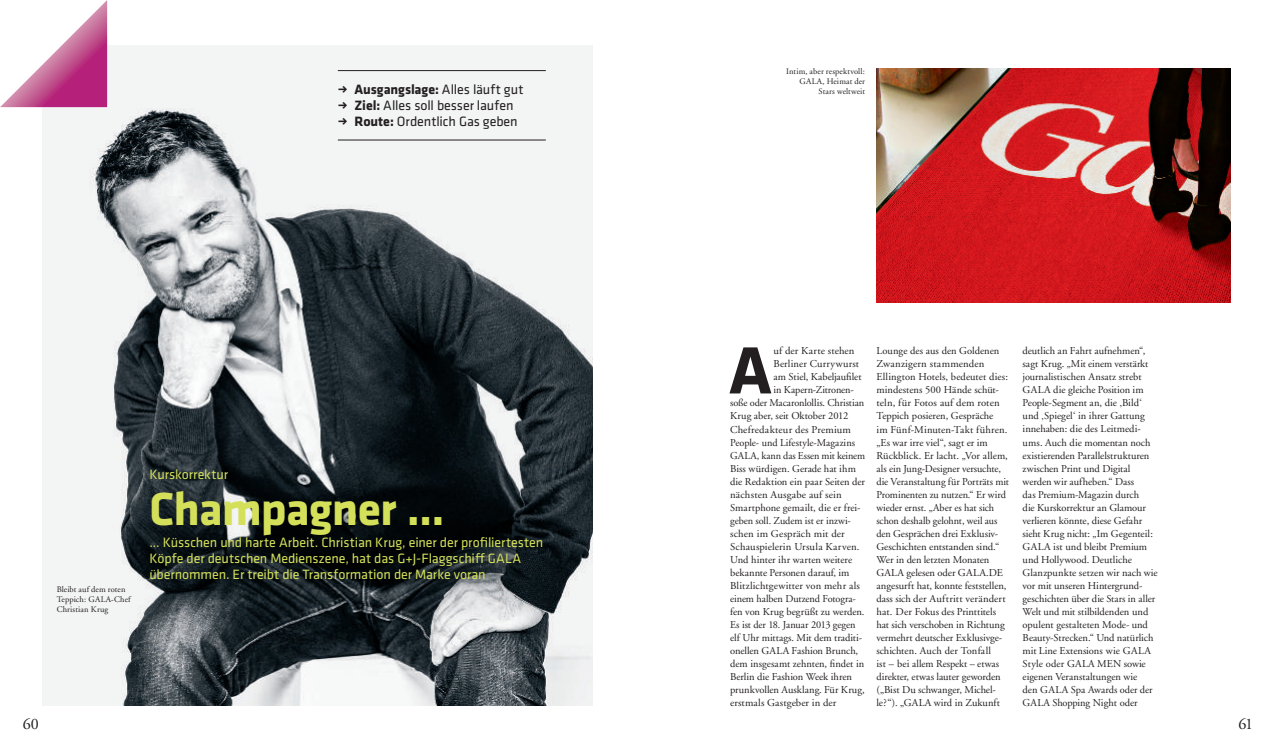
<style>
.page{position:relative;width:1276px;height:752px;background:#fff}
.page>*{position:absolute;margin:0;border:0;box-sizing:border-box;transform-origin:0 0}
.t1{font:700 69.1px "Klavika";color:#231f20}
.t2{font:700 48px "Klavika";letter-spacing:-.015em;color:#d4e05a}
.t3{font:16px "Adobe Garamond";color:#231f20}
.t4{font:14px/16px "Klavika";letter-spacing:-.01em;color:#d4e05a}
.t5{font:14px "Klavika";letter-spacing:-.005em;color:#231f20}
.t6{font:700 14px "Klavika";letter-spacing:-.005em;color:#231f20}
.t7{font:10.5px/13px "Adobe Garamond";color:#231f20}
.t8{font:10.5px "Adobe Garamond";letter-spacing:.02em;color:#231f20}
.t9{font:8.5px/9.8px "Adobe Garamond";letter-spacing:.015em;color:#231f20}
.s1{font-weight:400}
.s2{font-weight:700}
</style>
<div class="page">
<img style="left:43px;top:45px;width:549px;height:660px">
<hr style="left:338px;top:70px;width:208px;height:1px;background:#231f20">
<hr style="left:338px;top:140px;width:208px;height:1px;background:#231f20">
<svg style="left:0;top:0;width:107px;height:107px"></svg>
<img style="left:876px;top:68px;width:354px;height:234px">
<p class="t6" style="left:338px;top:81px;width:187px">• Ausgangslage: <span class="s1">Alles läuft gut</span></p>
<p class="t5" style="left:338px;top:97px;width:177px"><span class="s2">• Ziel:</span> Alles soll besser laufen</p>
<p class="t5" style="left:338px;top:113px;width:181px"><span class="s2">• Route:</span> Ordentlich Gas geben</p>
<p class="t9" style="left:57px;top:584px;width:75px">Bleibt auf dem roten<br>Teppich: GALA-Chef<br>Christian Krug</p>
<p class="t4" style="left:149px;top:466px;width:80px">Kurskorrektur</p>
<p class="t2" style="left:149px;top:482px;width:297px">Champagner ...</p>
<p class="t4" style="left:149px;top:534px;width:395px">... Küsschen und harte Arbeit. Christian Krug, einer der profiliertesten<br>Köpfe der deutschen Medienszene, hat das G+J-Flaggschiff GALA übernommen. Er treibt die Transformation der Marke voran</p>
<p class="t3" style="left:23px;top:715px;width:18px">60</p>
<p class="t9" style="left:786px;top:67px;width:80px;text-align:right">Intim, aber respektvoll:<br>GALA, Heimat der<br>Stars weltweit</p>
<p class="t1" style="left:729px;top:332px;width:45px">A</p>
<p class="t7" style="left:773px;top:344px;width:82px">uf der Karte stehen</p>
<p class="t8" style="left:773px;top:358px;width:87px">Berliner Currywurst</p>
<p class="t7" style="left:773px;top:370px;width:90px">am Stiel, Kabeljaufilet</p>
<p class="t7" style="left:773px;top:383px;width:81px">in Kapern-Zitronen-</p>
<p class="t7" style="left:730px;top:396px;width:136px">soße oder Macaronlollis. Christian</p>
<p class="t7" style="left:730px;top:409px;width:120px">Krug aber, seit Oktober 2012</p>
<p class="t8" style="left:730px;top:423px;width:122px">Chefredakteur des Premium</p>
<p class="t7" style="left:730px;top:435px;width:126px">People- und Lifestyle-Magazins</p>
<p class="t7" style="left:730px;top:448px;width:136px">GALA, kann das Essen mit keinem</p>
<p class="t7" style="left:730px;top:461px;width:127px">Biss würdigen. Gerade hat ihm</p>
<p class="t7" style="left:730px;top:474px;width:136px">die Redaktion ein paar Seiten der</p>
<p class="t7" style="left:730px;top:487px;width:113px">nächsten Ausgabe auf sein</p>
<p class="t7" style="left:730px;top:500px;width:132px">Smartphone gemailt, die er frei-</p>
<p class="t7" style="left:730px;top:513px;width:122px">geben soll. Zudem ist er inzwi-</p>
<p class="t7" style="left:730px;top:526px;width:116px">schen im Gespräch mit der</p>
<p class="t8" style="left:730px;top:540px;width:131px">Schauspielerin Ursula Karven.</p>
<p class="t7" style="left:730px;top:552px;width:124px">Und hinter ihr warten weitere</p>
<p class="t7" style="left:730px;top:565px;width:121px">bekannte Personen darauf, im</p>
<p class="t8" style="left:730px;top:579px;width:131px">Blitzlichtgewitter von mehr als</p>
<p class="t7" style="left:730px;top:591px;width:127px">einem halben Dutzend Fotogra-</p>
<p class="t7" style="left:730px;top:604px;width:136px">fen von Krug begrüßt zu werden.</p>
<p class="t7" style="left:730px;top:617px;width:127px">Es ist der 18. Januar 2013 gegen</p>
<p class="t7" style="left:730px;top:630px;width:133px">elf Uhr mittags. Mit dem traditi-</p>
<p class="t7" style="left:730px;top:643px;width:129px">onellen GALA Fashion Brunch,</p>
<p class="t7" style="left:730px;top:656px;width:136px">dem insgesamt zehnten, findet in</p>
<p class="t7" style="left:730px;top:669px;width:123px">Berlin die Fashion Week ihren</p>
<p class="t7" style="left:730px;top:682px;width:136px">prunkvollen Ausklang. Für Krug,</p>
<p class="t7" style="left:730px;top:695px;width:108px">erstmals Gastgeber in der</p>
<p class="t7" style="left:876px;top:344px;width:134px">Lounge des aus den Goldenen<br>Zwanzigern stammenden<br>Ellington Hotels, bedeutet dies: mindestens 500 Hände schüt&shy;teln, für Fotos auf dem roten<br>Teppich posieren, Gespräche<br>im Fünf-Minuten-Takt führen. „Es war irre viel“, sagt er im<br>Rückblick. Er lacht. „Vor allem, als ein Jung-Designer versuchte, die Veranstaltung für Porträts mit<br>Prominenten zu nutzen.“ Er wird wieder ernst. „Aber es hat sich schon deshalb gelohnt, weil aus den Gesprächen drei Exklusiv-<br>Geschichten entstanden sind.“<br>Wer in den letzten Monaten<br>GALA gelesen oder GALA.DE angesurft hat, konnte feststellen, dass sich der Auftritt verändert hat. Der Fokus des Printtitels hat sich verschoben in Richtung vermehrt deutscher Exklusivge&shy;schichten. Auch der Tonfall<br>ist – bei allem Respekt – etwas direkter, etwas lauter geworden („Bist Du schwanger, Michel&shy;le?“). „GALA wird in Zukunft</p>
<p class="t7" style="left:1022px;top:344px;width:136px">deutlich an Fahrt aufnehmen“, sagt Krug. „Mit einem verstärkt journalistischen Ansatz strebt<br>GALA die gleiche Position im<br>People-Segment an, die ‚Bild‘ und ‚Spiegel‘ in ihrer Gattung innehaben: die des Leitmedi&shy;ums. Auch die momentan noch existierenden Parallelstrukturen zwischen Print und Digital werden wir aufheben.“ Dass<br>das Premium-Magazin durch<br>die Kurskorrektur an Glamour verlieren könnte, diese Gefahr sieht Krug nicht: „Im Gegenteil:<br>GALA ist und bleibt Premium und Hollywood. Deutliche<br>Glanzpunkte setzen wir nach wie vor mit unseren Hintergrund&shy;geschichten über die Stars in aller<br>Welt und mit stilbildenden und opulent gestalteten Mode- und<br>Beauty-Strecken.“ Und natürlich mit Line Extensions wie GALA<br>Style oder GALA MEN sowie eigenen Veranstaltungen wie<br>den GALA Spa Awards oder der<br>GALA Shopping Night oder</p>
<p class="t3" style="left:1238px;top:715px;width:16px">61</p>
</div>
